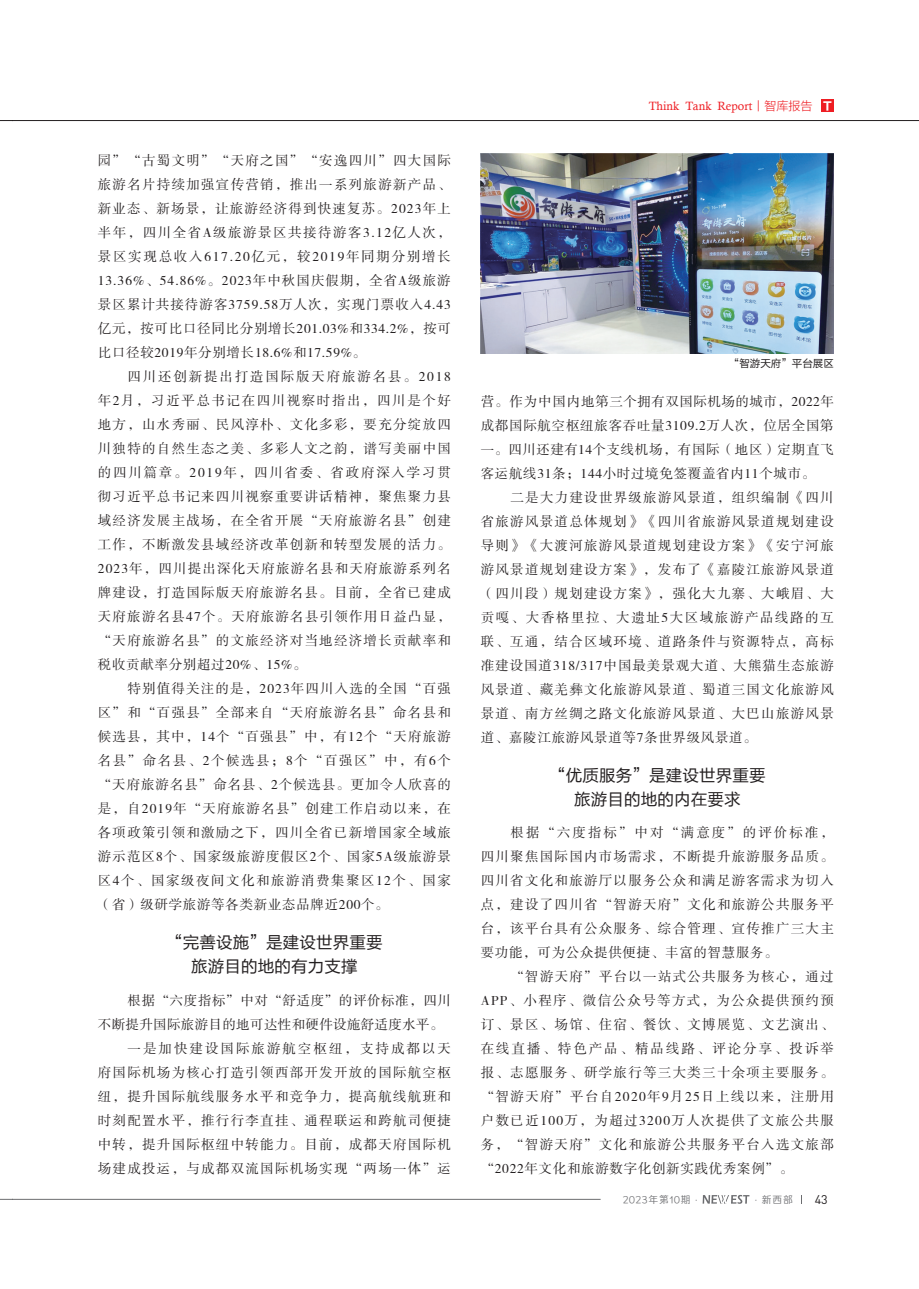
<style>
.page{position:relative;width:919px;height:1289px;background:#fff}
.page>*{position:absolute;margin:0;border:0;box-sizing:border-box;transform-origin:0 0}
.t1{font:16.5px/24px "FZLTHK GBK1 0";letter-spacing:.01em;color:#231f20;text-align:center}
.t2{font:13.5px/24px "FZSSK GBK1 0";letter-spacing:.095em;color:#231f20;text-align:justify}
.t3{font:13.5px "FZSSK GBK1 0";letter-spacing:.025em;color:#231f20}
.t4{font:13.5px "FZSSK GBK1 0";letter-spacing:.045em;color:#231f20}
.t5{font:13.5px "FZSSK GBK1 0";letter-spacing:.145em;color:#231f20}
.t6{font:12.45px "DIN";color:#231f20}
.t7{font:12px "Calisto";color:#ee1d23}
.t8{font:10.5px "FZLTHK GBK1 0";color:#231f20}
.t9{font:9.75px "Loong Flash Sans GB Regular";letter-spacing:.1em;color:#6c6d70}
.s1{font-family:"FZLTXHK GBK1 0"}
.s2{font-family:"FZLTDHK GBK1 0";font-size:11.4px;color:#fff}
</style>
<div class="page">
<svg style="left:0;top:1198px;width:13px;height:1px"></svg>
<svg style="left:0;top:120px;width:13px;height:1px"></svg>
<hr style="left:13px;top:1198px;width:587px;height:1px;background:#6c6d70">
<svg style="left:702px;top:1195px;width:47px;height:8px"></svg>
<hr style="left:13px;top:120px;width:905px;height:1px;background:#231f20">
<div style="left:821px;top:99px;width:12px;height:13px;background:#ee1d23"></div>
<img style="left:480px;top:153px;width:353px;height:200px">
<p class="t2" style="left:98px;top:149px;width:355px">园”“古蜀文明”“天府之国”“安逸四川”四大国际旅游名片持续加强宣传营销，推出一系列旅游新产品、新业态、新场景，让旅游经济得到快速复苏。2023年上半年，四川全省A级旅游景区共接待游客3.12亿人次，景区实现总收入617.20亿元，较2019年同期分别增长13.36%、54.86%。2023年中秋国庆假期，全省A级旅游景区累计共接待游客3759.58万人次，实现门票收入4.43亿元，按可比口径同比分别增长201.03%和334.2%，按可比口径较2019年分别增长18.6%和17.59%。</p>
<p class="t2" style="left:98px;top:365px;width:354px;text-indent:30px">四川还创新提出打造国际版天府旅游名县。2018年2月，习近平总书记在四川视察时指出，四川是个好地方，山水秀丽、民风淳朴、文化多彩，要充分绽放四川独特的自然生态之美、多彩人文之韵，谱写美丽中国的四川篇章。2019年，四川省委、省政府深入学习贯彻习近平总书记来四川视察重要讲话精神，聚焦聚力县域经济发展主战场，在全省开展“天府旅游名县”创建工作，不断激发县域经济改革创新和转型发展的活力。2023年，四川提出深化天府旅游名县和天府旅游系列名牌建设，打造国际版天府旅游名县。目前，全省已建成天府旅游名县47个。天府旅游名县引领作用日益凸显，“天府旅游名县”的文旅经济对当地经济增长贡献率和税收贡献率分别超过20%、15%。</p>
<p class="t2" style="left:98px;top:677px;width:354px;text-indent:30px">特别值得关注的是，2023年四川入选的全国“百强区”和“百强县”全部来自“天府旅游名县”命名县和候选县，其中，14个“百强县”中，有12个“天府旅游名县”命名县、2个候选县；8个“百强区”中，有6个“天府旅游名县”命名县、2个候选县。更加令人欣喜的是，自2019年“天府旅游名县”创建工作启动以来，在各项政策引领和激励之下，四川全省已新增国家全域旅游示范区8个、国家级旅游度假区2个、国家5A级旅游景区4个、国家级夜间文化和旅游消费集聚区12个、国家（省）级研学旅游等各类新业态品牌近200个。</p>
<p class="t1" style="left:166px;top:931px;width:218px">“完善设施”是建设世界重要旅游目的地的有力支撑</p>
<p class="t4" style="left:128px;top:992px;width:325px">根据“六度指标”中对“舒适度”的评价标准，四川</p>
<p class="t3" style="left:98px;top:1016px;width:347px">不断提升国际旅游目的地可达性和硬件设施舒适度水平。</p>
<p class="t5" style="left:128px;top:1040px;width:325px">一是加快建设国际旅游航空枢纽，支持成都以天</p>
<p class="t2" style="left:98px;top:1060px;width:354px">府国际机场为核心打造引领西部开发开放的国际航空枢</p>
<p class="t2" style="left:98px;top:1084px;width:354px">纽，提升国际航线服务水平和竞争力，提高航线航班和</p>
<p class="t2" style="left:98px;top:1108px;width:354px">时刻配置水平，推行行李直挂、通程联运和跨航司便捷</p>
<p class="t2" style="left:98px;top:1132px;width:354px">中转，提升国际枢纽中转能力。目前，成都天府国际机</p>
<p class="t2" style="left:98px;top:1156px;width:354px">场建成投运，与成都双流国际机场实现“两场一体”运</p>
<p class="t7" style="left:648px;top:99px;width:186px">Think Tank Report<span class="s1">丨智库报告</span> <span class="s2">Ｔ</span></p>
<p class="t8" style="left:728px;top:357px;width:106px">“智游天府”平台展区</p>
<p class="t2" style="left:480px;top:390px;width:354px">营。作为中国内地第三个拥有双国际机场的城市，2022年成都国际航空枢纽旅客吞吐量3109.2万人次，位居全国第一。四川还建有14个支线机场，有国际（地区）定期直飞客运航线31条；144小时过境免签覆盖省内11个城市。</p>
<p class="t2" style="left:480px;top:486px;width:354px;text-indent:30px">二是大力建设世界级旅游风景道，组织编制《四川省旅游风景道总体规划》《四川省旅游风景道规划建设导则》《大渡河旅游风景道规划建设方案》《安宁河旅游风景道规划建设方案》，发布了《嘉陵江旅游风景道（四川段）规划建设方案》，强化大九寨、大峨眉、大贡嘎、大香格里拉、大遗址5大区域旅游产品线路的互联、互通，结合区域环境、道路条件与资源特点，高标准建设国道318/317中国最美景观大道、大熊猫生态旅游风景道、藏羌彝文化旅游风景道、蜀道三国文化旅游风景道、南方丝绸之路文化旅游风景道、大巴山旅游风景道、嘉陵江旅游风景道等7条世界级风景道。</p>
<p class="t1" style="left:549px;top:763px;width:218px">“优质服务”是建设世界重要旅游目的地的内在要求</p>
<p class="t2" style="left:480px;top:821px;width:354px;text-indent:30px">根据“六度指标”中对“满意度”的评价标准，四川聚焦国际国内市场需求，不断提升旅游服务品质。四川省文化和旅游厅以服务公众和满足游客需求为切入点，建设了四川省“智游天府”文化和旅游公共服务平台，该平台具有公众服务、综合管理、宣传推广三大主要功能，可为公众提供便捷、丰富的智慧服务。</p>
<p class="t2" style="left:480px;top:965px;width:355px;text-indent:30px">“智游天府”平台以一站式公共服务为核心，通过APP、小程序、微信公众号等方式，为公众提供预约预订、景区、场馆、住宿、餐饮、文博展览、文艺演出、在线直播、特色产品、精品线路、评论分享、投诉举报、志愿服务、研学旅行等三大类三十余项主要服务。“智游天府”平台自2020年9月25日上线以来，注册用户数已近100万，为超过3200万人次提供了文旅公共服务，“智游天府”文化和旅游公共服务平台入选文旅部“2022年文化和旅游数字化创新实践优秀案例”。</p>
<p class="t9" style="left:623px;top:1194px;width:171px">2023年第10期·　　　　 ·新西部</p>
<p class="t6" style="left:814px;top:1191px;width:15px">43</p>
</div>
